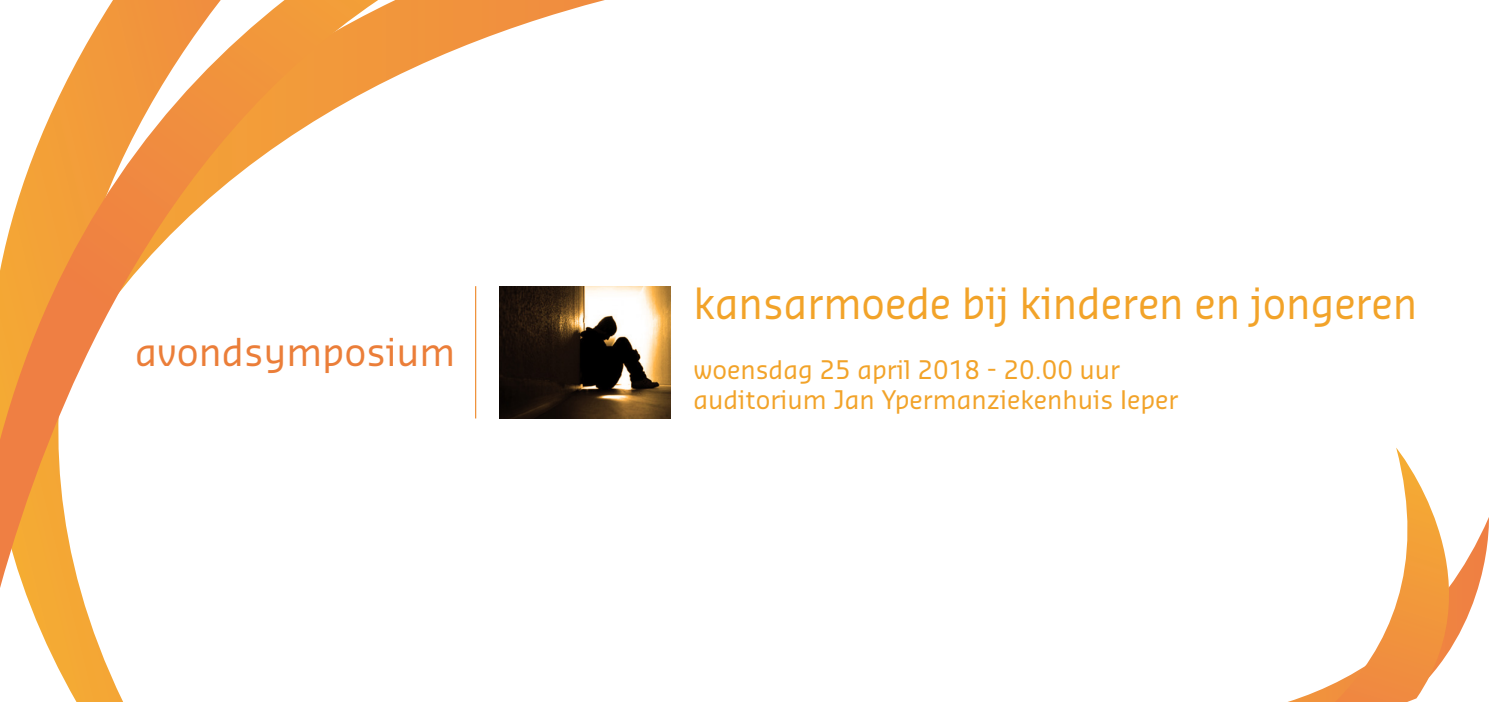
<style>
.page{position:relative;width:1489px;height:702px;background:#fff}
.page>*{position:absolute;margin:0;border:0;box-sizing:border-box;transform-origin:0 0}
.t1{font:42px "Sansa Pro";color:#f2a329;scale:.95 1}
.t2{font:37.5px "Sansa Pro";color:#eb7e39}
.t3{font:25px "Sansa Pro";color:#f2a329}
</style>
<div class="page">
<svg style="left:378px;top:0;width:227px;height:419px"></svg>
<svg style="left:24px;top:588px;width:99px;height:114px"></svg>
<svg style="left:0;top:0;width:378px;height:588px"></svg>
<svg style="left:1288px;top:448px;width:200px;height:254px"></svg>
<img style="left:500px;top:286px;width:170px;height:132px">
<hr style="left:475px;top:286px;width:1px;height:132px;background:#ef8d32">
<p class="t2" style="left:135px;top:327px;width:322px">avondsymposium</p>
<p class="t1" style="left:693px;top:275px;width:763px">kansarmoede bij kinderen en jongeren</p>
<p class="t3" style="left:693px;top:353px;width:428px">woensdag 25 april 2018 - 20.00 uur</p>
<p class="t3" style="left:693px;top:383px;width:486px">auditorium Jan Ypermanziekenhuis Ieper</p>
</div>
